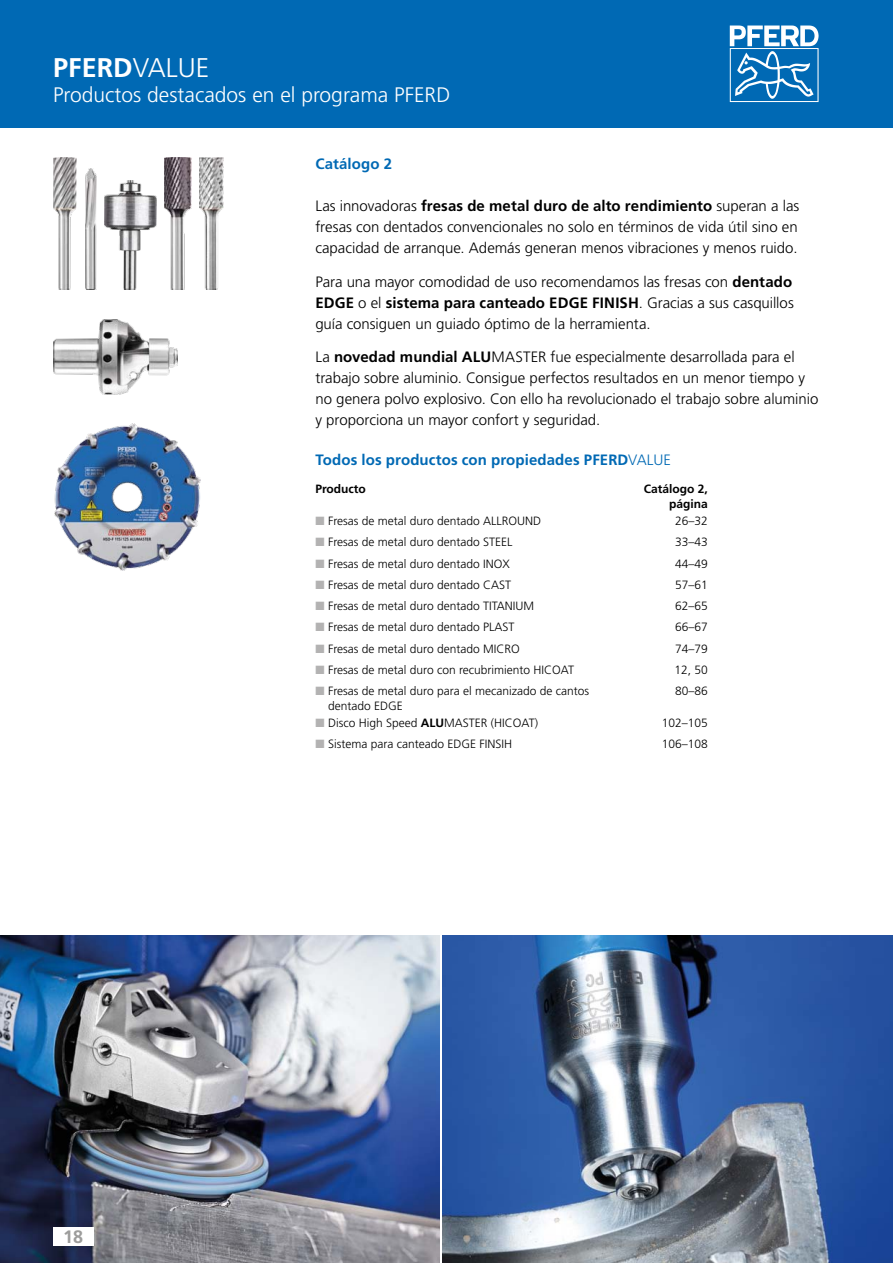
<style>
.page{position:relative;width:893px;height:1263px;background:#fff}
.page>*{position:absolute;margin:0;border:0;box-sizing:border-box;transform-origin:0 0}
.t1{font:700 27px "Frutiger LT Pro";color:#fff}
.t2{font:300 21px "Frutiger LT Pro";color:#fff}
.t3{font:700 18px "Frutiger LT Pro";color:#9d9d9c}
.t4{font:300 15px/21px "Frutiger LT Pro";color:#000;text-align:justify}
.t5{font:700 15px "Frutiger LT Pro";letter-spacing:.005em;color:#0069b4}
.t6{font:300 12px/14.4px "Frutiger LT Pro";color:#000}
.t7{font:700 12px/14.4px "Frutiger LT Pro";color:#000;text-align:right}
.s1{font-weight:300}
.s2{font-weight:700}
.s3{color:#b3b2b2}
</style>
<div class="page">
<div style="left:0;top:0;width:893px;height:128px;background:#0069b4"></div>
<svg style="left:730px;top:26px;width:89px;height:76px"></svg>
<img style="left:54px;top:423px;width:147px;height:147px">
<img style="left:200px;top:157px;width:24px;height:132px">
<img style="left:53px;top:157px;width:24px;height:132px">
<img style="left:85px;top:168px;width:11px;height:121px">
<img style="left:105px;top:181px;width:51px;height:108px">
<img style="left:165px;top:157px;width:26px;height:132px">
<img style="left:53px;top:319px;width:124px;height:76px">
<img style="left:0;top:935px;width:439px;height:328px">
<img style="left:442px;top:935px;width:451px;height:328px">
<div style="left:53px;top:1227px;width:40px;height:19px;background:#fff"></div>
<h1 class="t1" style="left:53px;top:52px;width:158px">PFERD<span class="s1">VALUE</span></h1>
<h2 class="t2" style="left:53px;top:83px;width:399px">Productos destacados en el programa PFERD</h2>
<p class="t3" style="left:63px;top:1226px;width:22px">18</p>
<p class="t5" style="left:315px;top:155px;width:78px">Catálogo 2</p>
<p class="t4" style="left:315px;top:195px;width:485px">Las innovadoras <span class="s2">fresas de metal duro de alto rendimiento</span> superan a las fresas con dentados convencionales no solo en términos de vida útil sino en capacidad de arranque. Además generan menos vibraciones y menos ruido.</p>
<p class="t4" style="left:315px;top:271px;width:480px">Para una mayor comodidad de uso recomendamos las fresas con <span class="s2">dentado EDGE</span> o el <span class="s2">sistema para canteado EDGE FINISH</span>. Gracias a sus casquillos guía consiguen un guiado óptimo de la herramienta.</p>
<p class="t4" style="left:315px;top:347px;width:505px;text-align:left">La <span class="s2">novedad mundial ALU</span>MASTER fue especialmente desarrollada para el trabajo sobre aluminio. Consigue perfectos resultados en un menor tiempo y no genera polvo explosivo. Con ello ha revolucionado el trabajo sobre aluminio y proporciona un mayor confort y seguridad.</p>
<p class="t5" style="left:315px;top:451px;width:357px">Todos los productos con propiedades PFERD<span class="s1">VALUE</span></p>
<p class="t7" style="left:315px;top:482px;width:52px">Producto</p>
<p class="t7" style="left:644px;top:482px;width:66px">Catálogo 2, página</p>
<p class="t6" style="left:315px;top:514px;width:227px"><span class="s3">■</span> Fresas de metal duro dentado ALLROUND</p>
<p class="t6" style="left:675px;top:514px;width:34px">26–32</p>
<p class="t6" style="left:315px;top:535px;width:199px"><span class="s3">■</span> Fresas de metal duro dentado STEEL</p>
<p class="t6" style="left:675px;top:535px;width:34px">33–43</p>
<p class="t6" style="left:315px;top:556px;width:196px"><span class="s3">■</span> Fresas de metal duro dentado INOX</p>
<p class="t6" style="left:675px;top:556px;width:34px">44–49</p>
<p class="t6" style="left:315px;top:578px;width:197px"><span class="s3">■</span> Fresas de metal duro dentado CAST</p>
<p class="t6" style="left:675px;top:578px;width:34px">57–61</p>
<p class="t6" style="left:315px;top:599px;width:220px"><span class="s3">■</span> Fresas de metal duro dentado TITANIUM</p>
<p class="t6" style="left:675px;top:599px;width:34px">62–65</p>
<p class="t6" style="left:315px;top:620px;width:201px"><span class="s3">■</span> Fresas de metal duro dentado PLAST</p>
<p class="t6" style="left:675px;top:620px;width:34px">66–67</p>
<p class="t6" style="left:315px;top:641px;width:206px"><span class="s3">■</span> Fresas de metal duro dentado MICRO</p>
<p class="t6" style="left:675px;top:641px;width:34px">74–79</p>
<p class="t6" style="left:315px;top:663px;width:260px"><span class="s3">■</span> Fresas de metal duro con recubrimiento HICOAT</p>
<p class="t6" style="left:675px;top:663px;width:35px">12, 50</p>
<p class="t6" style="left:328px;top:684px;width:262px;text-indent:-13px"><span class="s3">■</span> Fresas de metal duro para el mecanizado de cantos dentado EDGE</p>
<p class="t6" style="left:675px;top:684px;width:34px">80–86</p>
<p class="t6" style="left:315px;top:716px;width:224px"><span class="s3">■</span> Disco High Speed <span class="s2">ALU</span>MASTER (HICOAT)</p>
<p class="t6" style="left:662px;top:716px;width:48px">102–105</p>
<p class="t6" style="left:315px;top:737px;width:198px"><span class="s3">■</span> Sistema para canteado EDGE FINSIH</p>
<p class="t6" style="left:662px;top:737px;width:48px">106–108</p>
</div>
